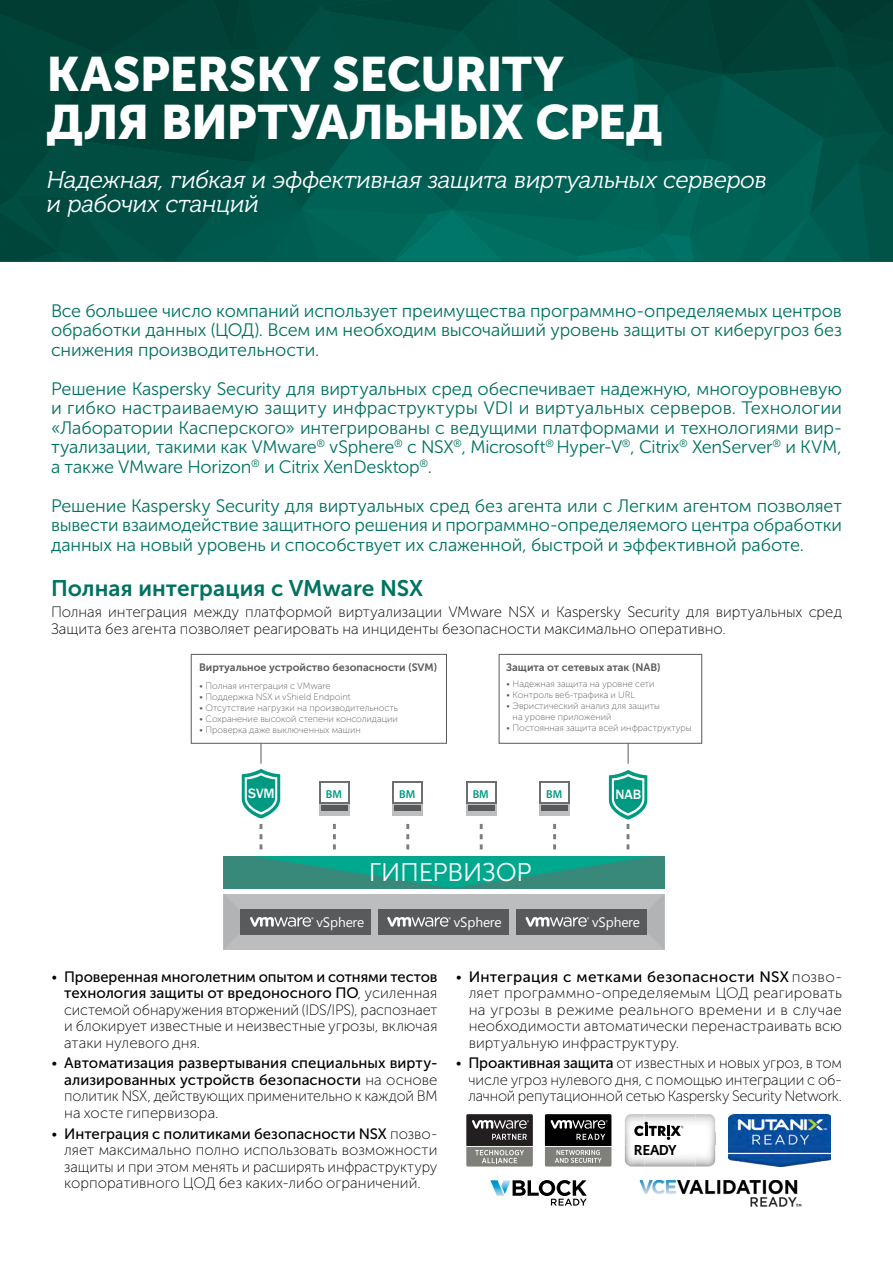
<style>
.page{position:relative;width:893px;height:1263px;background:#fff}
.page>*{position:absolute;margin:0;border:0;box-sizing:border-box;transform-origin:0 0}
.t1{font:48px/48px "Museo Sans Cyrl 900";letter-spacing:-.005em;color:#fff}
.t2{font:25.5px "Museo Sans Cyrl 300";letter-spacing:-.01em;color:#fff}
.t3{font:italic 24px/24px "Museo Cyrl 300";letter-spacing:-.01em;color:#fff}
.t4{font:22.5px "Museo Sans Cyrl 700";color:#007360}
.t5{font:18px/19.5px "Museo Sans Cyrl 300";letter-spacing:-.01em;color:#007360;text-align:justify}
.t6{font:15px/16.5px "Museo Sans Cyrl 100";color:#000;text-align:justify}
.t7{font:15px/16.5px "Museo Sans Cyrl 500";letter-spacing:.005em;color:#000;text-align:right}
.t8{font:700 14.1px "Citrix Sans";letter-spacing:-.03em;color:#010101}
.t9{font:500 13.95px "Franklin Gothic";color:#fff}
.t10{font:13.65px "Segoe UI";color:#fff}
.t11{font:600 11.55px "Myriad Pro";color:#009981}
.t12{font:10.65px "Museo Sans Cyrl 700";color:#595a5b}
.t13{font:9.15px/11.1px "Museo Sans Cyrl 100";color:#595a5b}
.s1{font-family:"Museo Sans Cyrl 100"}
.s2{font-family:"Museo Sans Cyrl 500"}
</style>
<div class="page">
<svg style="left:0;top:0;width:893px;height:261px;background:#005146"></svg>
<div style="left:223px;top:856px;width:441px;height:32px;background:#38897a"></div>
<div style="left:223px;top:894px;width:441px;height:55px;background:#bbbdbf"></div>
<svg style="left:636px;top:909px;width:11px;height:26px"></svg>
<div style="left:241px;top:909px;width:130px;height:25px;background:#595a5b"></div>
<svg style="left:240px;top:909px;width:73px;height:26px"></svg>
<div style="left:378px;top:909px;width:130px;height:25px;background:#595a5b"></div>
<svg style="left:387px;top:917px;width:64px;height:10px"></svg>
<div style="left:516px;top:909px;width:130px;height:25px;background:#595a5b"></div>
<svg style="left:525px;top:917px;width:64px;height:10px"></svg>
<div style="left:191px;top:654px;width:256px;height:89px;border:1px solid #595a5b"></div>
<div style="left:499px;top:654px;width:203px;height:89px;border:1px solid #595a5b"></div>
<svg style="left:242px;top:743px;width:412px;height:145px"></svg>
<img style="left:644px;top:1114px;width:51px;height:52px">
<img style="left:644px;top:1133px;width:51px;height:12px">
<img style="left:625px;top:1140px;width:19px;height:26px">
<svg style="left:695px;top:1166px;width:16px;height:1px"></svg>
<img style="left:695px;top:1114px;width:20px;height:52px">
<svg style="left:625px;top:1114px;width:58px;height:26px"></svg>
<img style="left:728px;top:1114px;width:103px;height:52px">
<svg style="left:545px;top:1114px;width:66px;height:52px;background:#50504e"></svg>
<svg style="left:466px;top:1114px;width:67px;height:52px;background:#646260"></svg>
<svg style="left:490px;top:1180px;width:97px;height:25px"></svg>
<img style="left:639px;top:1181px;width:162px;height:25px">
<h1 class="t1" style="left:47px;top:50px;width:618px">KASPERSKY SECURITY<br>ДЛЯ ВИРТУАЛЬНЫХ СРЕД</h1>
<h3 class="t3" style="left:47px;top:168px;width:721px">Надежная, гибкая и эффективная защита виртуальных серверов и рабочих станций</h3>
<p class="t5" style="left:51px;top:301px;width:792px">Все большее число компаний использует преимущества программно-определяемых центров обработки данных (ЦОД). Всем им необходим высочайший уровень защиты от киберугроз без снижения производительности.</p>
<p class="t5" style="left:51px;top:379px;width:792px">Решение Kaspersky Security для виртуальных сред обеспечивает надежную, многоуровневую и гибко настраиваемую защиту инфраструктуры VDI и виртуальных серверов. Технологии «Лаборатории Касперского» интегрированы с ведущими платформами и технологиями вир&shy;туализации, такими как VMware<sup>®</sup> vSphere<sup>®</sup> с NSX<sup>®</sup>, Microsoft<sup>®</sup> Hyper-V<sup>®</sup>, Citrix<sup>®</sup> XenServer<sup>®</sup> и KVM, а также VMware Horizon<sup>®</sup> и Citrix XenDesktop<sup>®</sup>.</p>
<p class="t5" style="left:51px;top:496px;width:792px">Решение Kaspersky Security для виртуальных сред без агента или с Легким агентом позволяет вывести взаимодействие защитного решения и программно-определяемого центра обработки данных на новый уровень и способствует их слаженной, быстрой и эффективной работе.</p>
<h3 class="t4" style="left:51px;top:576px;width:374px">Полная интеграция с VMware NSX</h3>
<p class="t6" style="left:51px;top:604px;width:792px">Полная интеграция между платформой виртуализации VMware NSX и Kaspersky Security для виртуальных сред<br>Защита без агента позволяет реагировать на инциденты безопасности максимально оперативно.</p>
<p class="t12" style="left:199px;top:661px;width:239px">Виртуальное устройство безопасности (SVM)</p>
<p class="t13" style="left:199px;top:681px;width:133px">• Полная интеграция с VMware</p>
<p class="t13" style="left:199px;top:692px;width:153px">• Поддержка NSX и vShield Endpoint</p>
<p class="t13" style="left:199px;top:703px;width:200px">• Отсутствие нагрузки на производительность</p>
<p class="t13" style="left:199px;top:714px;width:200px">• Сохранение высокой степени консолидации</p>
<p class="t13" style="left:199px;top:725px;width:163px">• Проверка даже выключенных машин</p>
<p class="t12" style="left:506px;top:661px;width:156px">Защита от сетевых атак (NAB)</p>
<p class="t13" style="left:506px;top:679px;width:150px">• Надежная защита на уровне сети</p>
<p class="t13" style="left:506px;top:690px;width:130px">• Контроль веб-трафика и URL</p>
<p class="t13" style="left:513px;top:701px;width:149px;text-indent:-6px">• Эвристический анализ для защиты на уровне приложений</p>
<p class="t13" style="left:506px;top:723px;width:187px">• Постоянная защита всей инфраструктуры</p>
<p class="t9" style="left:248px;top:784px;width:28px">SVM</p>
<p class="t11" style="left:326px;top:787px;width:18px">ВМ</p>
<p class="t11" style="left:399px;top:787px;width:18px">ВМ</p>
<p class="t11" style="left:473px;top:787px;width:18px">ВМ</p>
<p class="t11" style="left:546px;top:787px;width:18px">ВМ</p>
<p class="t9" style="left:615px;top:786px;width:27px">NAB</p>
<h2 class="t2" style="left:369px;top:858px;width:164px">ГИПЕРВИЗОР</h2>
<p class="t10" style="left:316px;top:912px;width:49px">vSphere</p>
<p class="t10" style="left:454px;top:912px;width:49px">vSphere</p>
<p class="t10" style="left:592px;top:912px;width:49px">vSphere</p>
<p class="t7" style="left:51px;top:968px;width:388px"><span class="s1">•</span> Проверенная многолетним опытом и сотнями тестов технология защиты от вредоносного ПО<span class="s1">, усиленная</span></p>
<p class="t6" style="left:64px;top:1001px;width:375px">системой обнаружения вторжений (IDS/IPS), распознает и блокирует известные и неизвестные угрозы, включая атаки нулевого дня.</p>
<p class="t7" style="left:51px;top:1055px;width:388px"><span class="s1">•</span> Автоматизация развертывания специальных вирту&shy;ализированных устройств безопасности <span class="s1">на основе</span></p>
<p class="t6" style="left:64px;top:1088px;width:375px">политик NSX, действующих применительно к каждой ВМ на хосте гипервизора.</p>
<p class="t7" style="left:51px;top:1125px;width:388px"><span class="s1">•</span> Интеграция с политиками безопасности NSX <span class="s1">позво-</span></p>
<p class="t6" style="left:64px;top:1142px;width:375px">ляет максимально полно использовать возможности защиты и при этом менять и расширять инфраструктуру корпоративного ЦОД без каких-либо ограничений.</p>
<p class="t7" style="left:455px;top:968px;width:388px"><span class="s1">•</span> Интеграция с метками безопасности NSX <span class="s1">позво-</span></p>
<p class="t6" style="left:469px;top:985px;width:375px">ляет программно-определяемым ЦОД реагировать на угрозы в режиме реального времени и в случае необходимости автоматически перенастраивать всю виртуальную инфраструктуру.</p>
<p class="t6" style="left:468px;top:1055px;width:375px;text-indent:-13px">• <span class="s2">Проактивная защита</span> от известных и новых угроз, в том числе угроз нулевого дня, с помощью интеграции с об&shy;лачной репутационной сетью Kaspersky Security Network.</p>
<p class="t8" style="left:634px;top:1141px;width:44px">READY</p>
</div>
